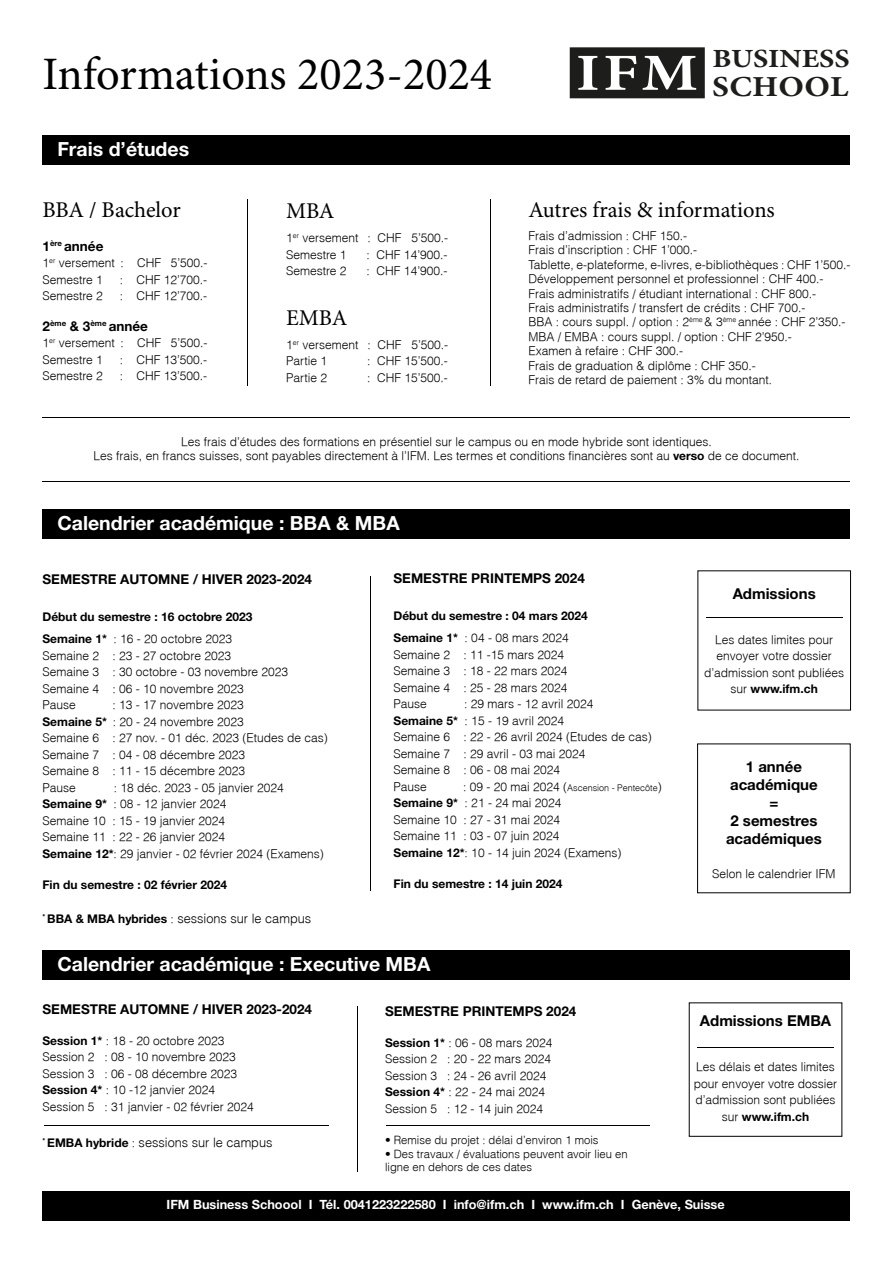
<style>
.page{position:relative;width:893px;height:1263px;background:#fff}
.page>*{position:absolute;margin:0;border:0;box-sizing:border-box;transform-origin:0 0}
.t1{font:46.5px "Minion Pro";color:#000}
.t2{font:700 28.95px "Minion Pro";letter-spacing:.01em;color:#1d1d1b;scale:1.15 1}
.t3{font:700 26.25px "Minion Pro";color:#1d1d1b;scale:1.15 1}
.t4{font:22.5px "Minion Pro";letter-spacing:-.005em;color:#000}
.t5{font:700 19.5px "Helvetica Neue LT Std";color:#fff}
.t6{font:700 15px/18px "Helvetica Neue LT Std";color:#000;text-align:center}
.t7{font:700 13.5px "Helvetica Neue LT Std";color:#000}
.t8{font:700 12.75px "Helvetica Neue LT Std";color:#fff}
.t9{font:300 12.75px "Helvetica";color:#000}
.t10{font:300 12px/16.5px "Helvetica";color:#000}
.t11{font:700 12px "Helvetica Neue LT Std";color:#000}
.t12{font:300 11.25px/13.5px "Helvetica";color:#000}
.t13{font:300 9px "Helvetica";color:#000}
.s1{font-size:11.25px}
.s2{font-family:"Helvetica Neue LT Std";font-weight:700}
.s3{font-family:"Helvetica Neue LT Std";font-weight:700;font-size:12px}
.s4{font-size:12px}
.s5{font-family:"Helvetica";font-weight:300}
</style>
<div class="page">
<hr style="left:43px;top:417px;width:807px;height:1px;background:#000">
<hr style="left:370px;top:576px;width:1px;height:315px;background:#000">
<div style="left:43px;top:135px;width:807px;height:30px;background:#000"></div>
<hr style="left:248px;top:199px;width:1px;height:187px;background:#000">
<hr style="left:490px;top:199px;width:1px;height:187px;background:#000">
<div style="left:43px;top:509px;width:807px;height:30px;background:#000"></div>
<div style="left:43px;top:1190px;width:807px;height:30px;background:#000"></div>
<hr style="left:43px;top:481px;width:807px;height:1px;background:#000">
<div style="left:43px;top:950px;width:807px;height:30px;background:#000"></div>
<hr style="left:698px;top:1047px;width:136px;height:1px;background:#000">
<hr style="left:706px;top:617px;width:136px;height:1px;background:#000">
<hr style="left:357px;top:1006px;width:1px;height:166px;background:#000">
<hr style="left:44px;top:1126px;width:285px;height:1px;background:#000">
<svg style="left:570px;top:47px;width:135px;height:51px"></svg>
<hr style="left:386px;top:1125px;width:263px;height:1px;background:#000">
<h1 class="t1" style="left:43px;top:46px;width:451px">Informations 2023-2024</h1>
<h3 class="t5" style="left:57px;top:137px;width:133px">Frais d’études</h3>
<h3 class="t4" style="left:43px;top:196px;width:140px">BBA / Bachelor</h3>
<p class="t7" style="left:43px;top:238px;width:62px">1<sup>ère</sup> année</p>
<p class="t10" style="left:43px;top:254px;width:167px">1<sup>er</sup> versement : CHF 5’500.-<br>Semestre 1</p>
<p class="t10" style="left:120px;top:271px;width:89px">: CHF 12’700.-</p>
<p class="t10" style="left:43px;top:287px;width:62px">Semestre 2</p>
<p class="t10" style="left:120px;top:287px;width:89px">: CHF 12’700.-</p>
<p class="t7" style="left:43px;top:318px;width:107px">2<sup>ème</sup> &amp; 3<sup>ème</sup> année</p>
<p class="t10" style="left:43px;top:335px;width:167px">1<sup>er</sup> versement : CHF 5’500.-<br>Semestre 1</p>
<p class="t10" style="left:120px;top:351px;width:89px">: CHF 13’500.-</p>
<p class="t10" style="left:43px;top:368px;width:62px">Semestre 2</p>
<p class="t10" style="left:120px;top:368px;width:89px">: CHF 13’500.-</p>
<h3 class="t4" style="left:286px;top:198px;width:50px">MBA</h3>
<p class="t10" style="left:286px;top:229px;width:163px">1<sup>er</sup> versement : CHF 5’500.-<br>Semestre 1</p>
<p class="t10" style="left:367px;top:246px;width:82px">: CHF 14’900.-</p>
<p class="t10" style="left:286px;top:262px;width:62px">Semestre 2</p>
<p class="t10" style="left:367px;top:262px;width:82px">: CHF 14’900.-</p>
<h3 class="t4" style="left:286px;top:304px;width:63px">EMBA</h3>
<p class="t10" style="left:286px;top:336px;width:163px">1<sup>er</sup> versement : CHF 5’500.-<br>Partie 1</p>
<p class="t10" style="left:367px;top:352px;width:82px">: CHF 15’500.-</p>
<p class="t10" style="left:286px;top:369px;width:42px">Partie 2</p>
<p class="t10" style="left:367px;top:369px;width:82px">: CHF 15’500.-</p>
<h3 class="t3" style="left:712px;top:40px;width:121px">BUSINESS</h3>
<h2 class="t2" style="left:712px;top:66px;width:120px">SCHOOL</h2>
<h3 class="t4" style="left:528px;top:196px;width:248px">Autres frais &amp; informations</h3>
<p class="t10" style="left:528px;top:228px;width:324px;line-height:14.4px">Frais d’admission : CHF 150.-<br>Frais d’inscription : CHF 1’000.-<br>Tablette, e-plateforme, e-livres, e-bibliothèques : CHF 1’500.- Développement personnel et professionnel : CHF 400.- Frais administratifs / étudiant international : CHF 800.-<br>Frais administratifs / transfert de crédits : CHF 700.-<br>BBA : cours suppl. / option : 2<sup>ème</sup> &amp; 3<sup>ème</sup> année : CHF 2’350.- MBA / EMBA : cours suppl. / option : CHF 2’950.-<br>Examen à refaire : CHF 300.-<br>Frais de graduation &amp; diplôme : CHF 350.-<br>Frais de retard de paiement : 3% du montant<span class="s1">.</span></p>
<p class="t10" style="left:94px;top:434px;width:707px;line-height:14.4px;text-align:center">Les frais d’études des formations en présentiel sur le campus ou en mode hybride sont identiques.<br>Les frais, en francs suisses, sont payables directement à l’IFM. Les termes et conditions financières sont au <span class="s2">verso</span> de ce document.</p>
<h3 class="t5" style="left:57px;top:511px;width:344px">Calendrier académique : BBA &amp; MBA</h3>
<p class="t7" style="left:43px;top:571px;width:271px">SEMESTRE AUTOMNE / HIVER 2023-2024</p>
<p class="t11" style="left:43px;top:609px;width:211px">Début du semestre : 16 octobre 2023</p>
<p class="t10" style="left:43px;top:630px;width:247px"><span class="s2">Semaine 1*</span> : 16 - 20 octobre 2023<br>Semaine 2 : 23 - 27 octobre 2023<br>Semaine 3 : 30 octobre - 03 novembre 2023<br>Semaine 4 : 06 - 10 novembre 2023<br>Pause</p>
<p class="t10" style="left:43px;top:696px;width:287px;text-indent:70px">: 13 - 17 novembre 2023<br><span class="s2">Semaine 5*</span> : 20 - 24 novembre 2023<br>Semaine 6 : 27 nov. - 01 déc. 2023 (Etudes de cas)<br>Semaine 7 : 04 - 08 décembre 2023<br>Semaine 8 : 11 - 15 décembre 2023<br>Pause</p>
<p class="t10" style="left:43px;top:779px;width:283px;text-indent:71px">: 18 déc. 2023 - 05 janvier 2024<br><span class="s2">Semaine 9*</span> : 08 - 12 janvier 2024<br>Semaine 10 : 15 - 19 janvier 2024<br>Semaine 11 : 22 - 26 janvier 2024<br><span class="s2">Semaine 12*</span>: 29 janvier - 02 février 2024 (Examens)</p>
<p class="t11" style="left:43px;top:877px;width:186px">Fin du semestre : 02 février 2024</p>
<p class="t9" style="left:43px;top:911px;width:270px"><sup>*</sup> <span class="s3">BBA &amp; MBA hybrides</span> <span class="s4">:</span> sessions sur le campus</p>
<p class="t7" style="left:394px;top:569px;width:193px">SEMESTRE PRINTEMPS 2024</p>
<p class="t11" style="left:394px;top:608px;width:196px">Début du semestre : 04 mars 2024</p>
<p class="t10" style="left:394px;top:629px;width:177px"><span class="s2">Semaine 1*</span> : 04 - 08 mars 2024<br>Semaine 2 : 11 -15 mars 2024<br>Semaine 3 : 18 - 22 mars 2024<br>Semaine 4 : 25 - 28 mars 2024<br>Pause</p>
<p class="t10" style="left:394px;top:695px;width:260px;text-indent:71px">: 29 mars - 12 avril 2024<br><span class="s2">Semaine 5*</span> : 15 - 19 avril 2024<br>Semaine 6 : 22 - 26 avril 2024 (Etudes de cas)<br>Semaine 7 : 29 avril - 03 mai 2024<br>Semaine 8 : 06 - 08 mai 2024<br>Pause</p>
<p class="t13" style="left:463px;top:782px;width:200px"><span class="s4">: 09 - 20 mai 2024 (</span>Ascension - Pentecôte<span class="s4">)</span></p>
<p class="t10" style="left:394px;top:794px;width:229px"><span class="s2">Semaine 9*</span> : 21 - 24 mai 2024<br>Semaine 10 : 27 - 31 mai 2024<br>Semaine 11 : 03 - 07 juin 2024<br><span class="s2">Semaine 12*</span>: 10 - 14 juin 2024 (Examens)</p>
<p class="t11" style="left:394px;top:876px;width:170px">Fin du semestre : 14 juin 2024</p>
<h3 class="t5" style="left:57px;top:952px;width:374px">Calendrier académique : Executive MBA</h3>
<p class="t7" style="left:43px;top:1000px;width:271px">SEMESTRE AUTOMNE / HIVER 2023-2024</p>
<p class="t10" style="left:43px;top:1032px;width:213px"><span class="s2">Session 1*</span> : 18 - 20 octobre 2023<br>Session 2 : 08 - 10 novembre 2023<br>Session 3 : 06 - 08 décembre 2023<br><span class="s2">Session 4*</span> : 10 -12 janvier 2024<br>Session 5 : 31 janvier - 02 février 2024</p>
<p class="t9" style="left:43px;top:1134px;width:232px"><sup>*</sup> <span class="s3">EMBA hybride</span> <span class="s4">:</span> sessions sur le campus</p>
<p class="t7" style="left:385px;top:1003px;width:193px">SEMESTRE PRINTEMPS 2024</p>
<p class="t10" style="left:385px;top:1034px;width:169px"><span class="s2">Session 1*</span> : 06 - 08 mars 2024<br>Session 2 : 20 - 22 mars 2024<br>Session 3 : 24 - 26 avril 2024<br><span class="s2">Session 4*</span> : 22 - 24 mai 2024<br>Session 5 : 12 - 14 juin 2024</p>
<p class="t12" style="left:385px;top:1133px;width:215px">• Remise du projet : délai d’environ 1 mois</p>
<p class="t12" style="left:385px;top:1147px;width:244px">• Des travaux / évaluations peuvent avoir lieu en ligne en dehors de ces dates</p>
<p class="t6" style="left:733px;top:584px;width:84px">Admissions</p>
<p class="t10" style="left:704px;top:631px;width:142px;text-align:center">Les dates limites pour envoyer votre dossier d’admission sont publiées</p>
<p class="t11" style="left:731px;top:681px;width:89px"><span class="s5">sur</span> www.ifm.ch</p>
<p class="t6" style="left:726px;top:757px;width:97px">1 année académique =<br>2 semestres académiques</p>
<p class="t10" style="left:712px;top:865px;width:125px">Selon le calendrier IFM</p>
<p class="t6" style="left:700px;top:1011px;width:133px">Admissions EMBA</p>
<p class="t10" style="left:694px;top:1058px;width:145px">Les délais et dates limites pour envoyer votre dossier d’admission sont publiées</p>
<p class="t11" style="left:722px;top:1109px;width:89px"><span class="s5">sur</span> www.ifm.ch</p>
<p class="t8" style="left:167px;top:1197px;width:560px">IFM Business Schoool I Tél. 0041223222580 I info@ifm.ch I www.ifm.ch I Genève, Suisse</p>
</div>
